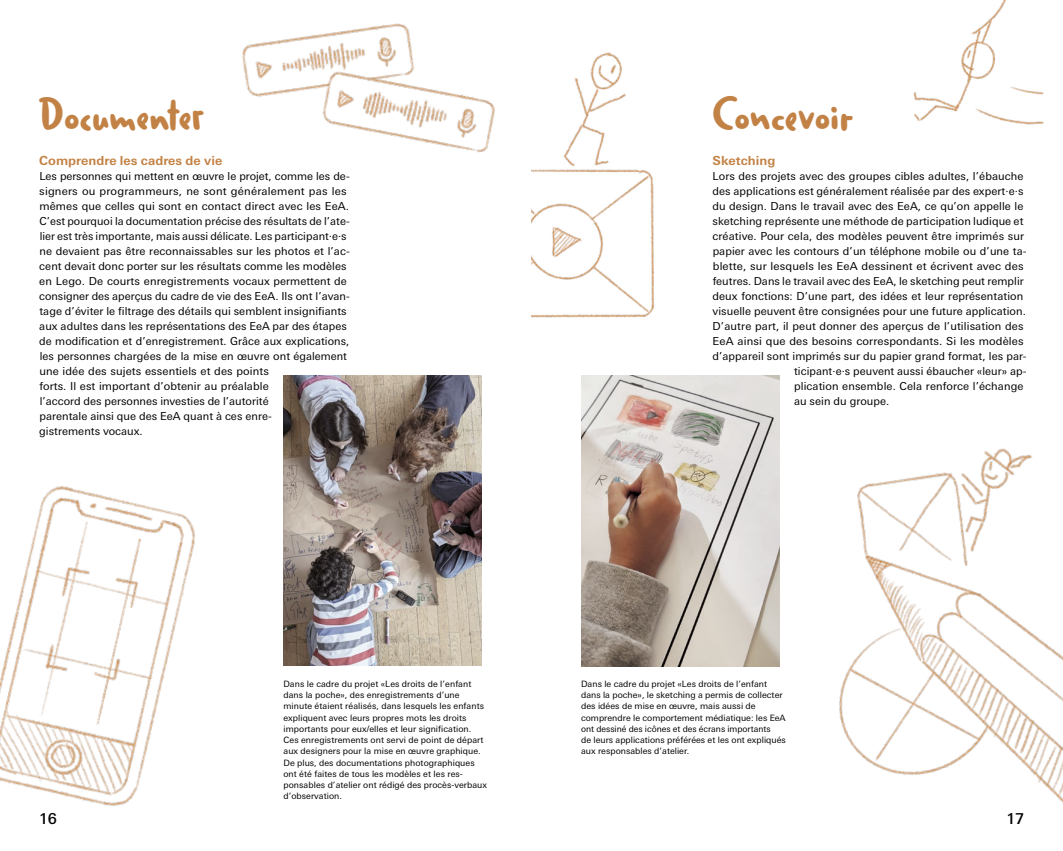
<style>
.page{position:relative;width:1063px;height:851px;background:#fff}
.page>*{position:absolute;margin:0;border:0;box-sizing:border-box;transform-origin:0 0}
.t1{font:700 45px "Duffy Script";letter-spacing:.005em;color:#c38245}
.t2{font:500 15px "Univers Next Pro";color:#000}
.t3{font:700 12.5px "Univers Next Pro";letter-spacing:.005em;color:#c38245}
.t4{font:11px/15px "Univers Next Pro";letter-spacing:.005em;color:#000}
.t5{font:8.75px/11.2px "Univers Next Pro";letter-spacing:.005em;color:#000}
</style>
<div class="page">
<img style="left:283px;top:375px;width:199px;height:290px">
<img style="left:581px;top:375px;width:199px;height:291px">
<img style="left:0;top:486px;width:196px;height:320px">
<img style="left:322px;top:90px;width:173px;height:63px">
<img style="left:242px;top:23px;width:192px;height:89px">
<img style="left:913px;top:0;width:131px;height:125px">
<img style="left:531px;top:52px;width:123px;height:266px">
<img style="left:839px;top:448px;width:224px;height:355px">
<h1 class="t1" style="left:39px;top:84px;width:166px">Documenter</h1>
<p class="t3" style="left:39px;top:153px;width:185px">Comprendre les cadres de vie</p>
<p class="t4" style="left:39px;top:169px;width:312px">Les personnes qui mettent en œuvre le projet, comme les de&shy;signers ou programmeurs, ne sont généralement pas les mêmes que celles qui sont en contact direct avec les EeA.<br>C’est pourquoi la documentation précise des résultats de l’ate&shy;lier est très importante, mais aussi délicate. Les participant·e·s ne devaient pas être reconnaissables sur les photos et l’ac&shy;cent devait donc porter sur les résultats comme les modèles en Lego. De courts enregistrements vocaux permettent de consigner des aperçus du cadre de vie des EeA. Ils ont l’avan&shy;tage d’éviter le filtrage des détails qui semblent insignifiants aux adultes dans les représentations des EeA par des étapes de modification et d’enregistrement. Grâce aux explications, les personnes chargées de la mise en œuvre ont également une idée des sujets essentiels et des points<br>forts. Il est important d’obtenir au préalable<br>l’accord des personnes investies de l’autorité<br>parentale ainsi que des EeA quant à ces enre-<br>gistrements vocaux.</p>
<h1 class="t1" style="left:712px;top:84px;width:142px">Concevoir</h1>
<p class="t3" style="left:713px;top:153px;width:64px">Sketching</p>
<p class="t4" style="left:713px;top:169px;width:312px">Lors des projets avec des groupes cibles adultes, l’ébauche</p>
<p class="t4" style="left:713px;top:184px;width:312px">des applications est généralement réalisée par des expert·e·s</p>
<p class="t4" style="left:713px;top:199px;width:312px">du design. Dans le travail avec des EeA, ce qu’on appelle le</p>
<p class="t4" style="left:713px;top:214px;width:312px">sketching représente une méthode de participation ludique et</p>
<p class="t4" style="left:713px;top:229px;width:313px">créative. Pour cela, des modèles peuvent être imprimés sur</p>
<p class="t4" style="left:713px;top:244px;width:315px">papier avec les contours d’un téléphone mobile ou d’une ta-</p>
<p class="t4" style="left:713px;top:259px;width:312px">blette, sur lesquels les EeA dessinent et écrivent avec des</p>
<p class="t4" style="left:713px;top:274px;width:313px">feutres. Dans le travail avec des EeA, le sketching peut remplir</p>
<p class="t4" style="left:713px;top:289px;width:312px">deux fonctions: D’une part, des idées et leur représentation</p>
<p class="t4" style="left:713px;top:304px;width:315px">visuelle peuvent être consignées pour une future application.</p>
<p class="t4" style="left:713px;top:319px;width:312px">D’autre part, il peut donner des aperçus de l’utilisation des</p>
<p class="t4" style="left:713px;top:334px;width:313px">EeA ainsi que des besoins correspondants. Si les modèles</p>
<p class="t4" style="left:713px;top:349px;width:316px">d’appareil sont imprimés sur du papier grand format, les par-</p>
<p class="t4" style="left:794px;top:364px;width:234px">ticipant·e·s peuvent aussi ébaucher «leur» ap-</p>
<p class="t4" style="left:794px;top:379px;width:231px">plication ensemble. Cela renforce l’échange</p>
<p class="t4" style="left:794px;top:394px;width:97px">au sein du groupe.</p>
<p class="t5" style="left:283px;top:678px;width:205px">Dans le cadre du projet «Les droits de l’enfant dans la poche», des enregistrements d’une minute étaient réalisés, dans lesquels les enfants expliquent avec leurs propres mots les droits importants pour eux/elles et leur signification.<br>Ces enregistrements ont servi de point de départ aux designers pour la mise en œuvre graphique.<br>De plus, des documentations photographiques ont été faites de tous les modèles et les res&shy;ponsables d’atelier ont rédigé des procès-verbaux d’observation.</p>
<p class="t5" style="left:581px;top:678px;width:206px">Dans le cadre du projet «Les droits de l’enfant dans la poche», le sketching a permis de collecter des idées de mise en œuvre, mais aussi de comprendre le comportement médiatique: les EeA ont dessiné des icônes et des écrans importants<br>de leurs applications préférées et les ont expliqués aux responsables d’atelier.</p>
<h2 class="t2" style="left:39px;top:809px;width:19px">16</h2>
<h2 class="t2" style="left:1006px;top:809px;width:20px">17</h2>
</div>
